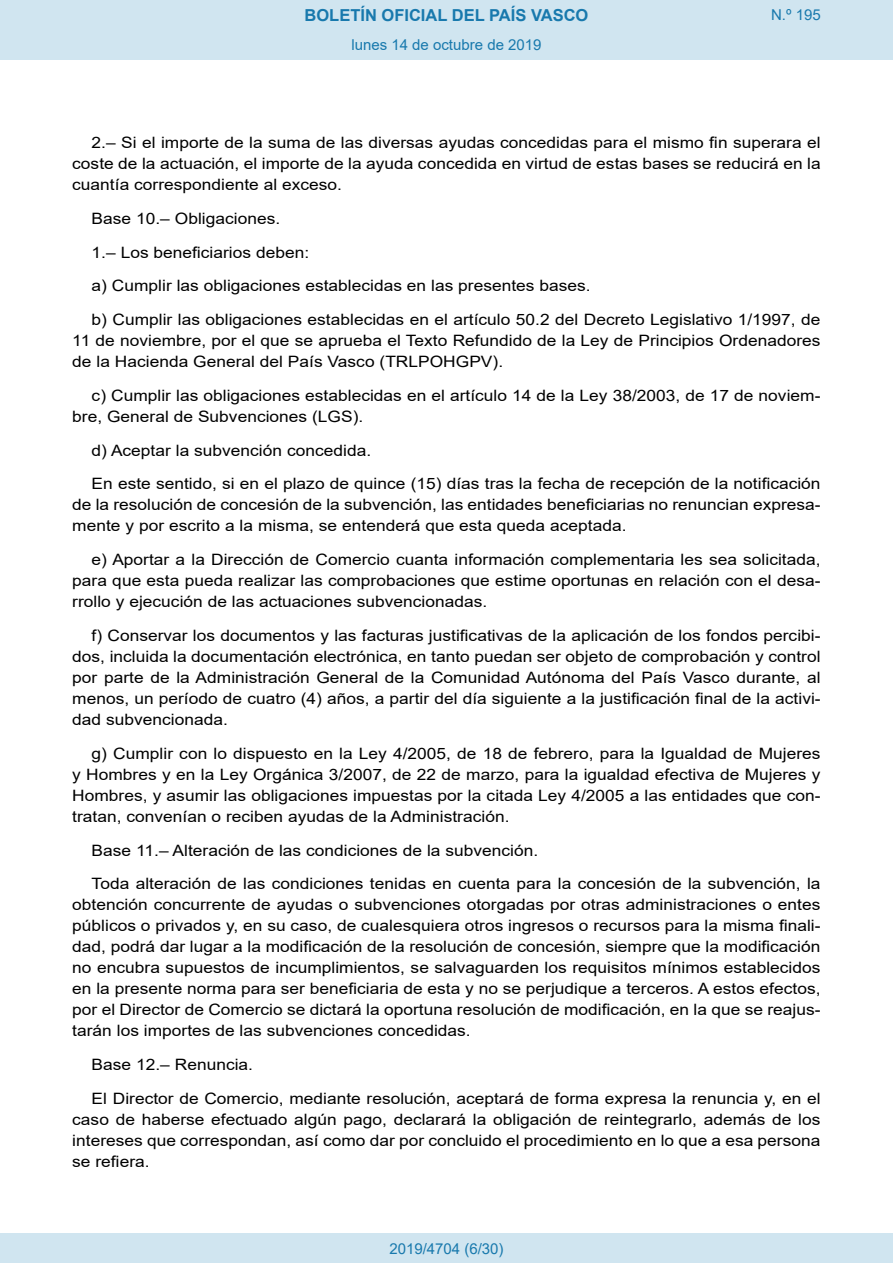
<style>
.page{position:relative;width:893px;height:1263px;background:#fff}
.page>*{position:absolute;margin:0;border:0;box-sizing:border-box;transform-origin:0 0}
.t1{font:700 16.5px "Arial";color:#1879ad}
.BOPVDetalle{font:15.6px/21px "Arial";color:#000;text-align:justify;scale:1.11 1}
.Paginacion_Centro{font:15px "Arial";color:#1879ad}
</style>
<div class="page">
<div style="left:0;top:0;width:893px;height:60px;background:#d0e5f0"></div>
<div style="left:0;top:1233px;width:893px;height:30px;background:#d0e5f0"></div>
<p class="t1" style="left:305px;top:3px;width:285px">BOLETÍN OFICIAL DEL PAÍS VASCO</p>
<p class="Paginacion_Centro" style="left:351px;top:35px;width:192px">lunes 14 de octubre de 2019</p>
<p class="Paginacion_Centro" style="left:771px;top:5px;width:51px">N.º 195</p>
<p class="BOPVDetalle" style="left:72px;top:132px;width:676px;text-indent:19px">2.– Si el importe de la suma de las diversas ayudas concedidas para el mismo fin superara el coste de la actuación, el importe de la ayuda concedida en virtud de estas bases se reducirá en la cuantía correspondiente al exceso.</p>
<p class="BOPVDetalle" style="left:92px;top:208px;width:171px">Base 10.– Obligaciones.</p>
<p class="BOPVDetalle" style="left:92px;top:242px;width:198px">1.– Los beneficiarios deben:</p>
<p class="BOPVDetalle" style="left:92px;top:275px;width:451px">a) Cumplir las obligaciones establecidas en las presentes bases.</p>
<p class="BOPVDetalle" style="left:72px;top:309px;width:676px;text-indent:19px">b) Cumplir las obligaciones establecidas en el artículo 50.2 del Decreto Legislativo 1/1997, de 11 de noviembre, por el que se aprueba el Texto Refundido de la Ley de Principios Ordenadores de la Hacienda General del País Vasco (TRLPOHGPV).</p>
<p class="BOPVDetalle" style="left:72px;top:385px;width:676px;text-indent:19px">c) Cumplir las obligaciones establecidas en el artículo 14 de la Ley 38/2003, de 17 de noviem&shy;bre, General de Subvenciones (LGS).</p>
<p class="BOPVDetalle" style="left:92px;top:440px;width:253px">d) Aceptar la subvención concedida.</p>
<p class="BOPVDetalle" style="left:72px;top:473px;width:676px;text-indent:19px">En este sentido, si en el plazo de quince (15) días tras la fecha de recepción de la notificación de la resolución de concesión de la subvención, las entidades beneficiarias no renuncian expresa&shy;mente y por escrito a la misma, se entenderá que esta queda aceptada.</p>
<p class="BOPVDetalle" style="left:72px;top:549px;width:676px;text-indent:19px">e) Aportar a la Dirección de Comercio cuanta información complementaria les sea solicitada, para que esta pueda realizar las comprobaciones que estime oportunas en relación con el desa&shy;rrollo y ejecución de las actuaciones subvencionadas.</p>
<p class="BOPVDetalle" style="left:72px;top:625px;width:676px;text-indent:19px">f) Conservar los documentos y las facturas justificativas de la aplicación de los fondos percibi&shy;dos, incluida la documentación electrónica, en tanto puedan ser objeto de comprobación y control por parte de la Administración General de la Comunidad Autónoma del País Vasco durante, al menos, un período de cuatro (4) años, a partir del día siguiente a la justificación final de la activi&shy;dad subvencionada.</p>
<p class="BOPVDetalle" style="left:72px;top:743px;width:676px;text-indent:19px">g) Cumplir con lo dispuesto en la Ley 4/2005, de 18 de febrero, para la Igualdad de Mujeres y Hombres y en la Ley Orgánica 3/2007, de 22 de marzo, para la igualdad efectiva de Mujeres y Hombres, y asumir las obligaciones impuestas por la citada Ley 4/2005 a las entidades que con&shy;tratan, convenían o reciben ayudas de la Administración.</p>
<p class="BOPVDetalle" style="left:92px;top:839px;width:404px">Base 11.– Alteración de las condiciones de la subvención.</p>
<p class="BOPVDetalle" style="left:72px;top:873px;width:676px;text-indent:19px">Toda alteración de las condiciones tenidas en cuenta para la concesión de la subvención, la obtención concurrente de ayudas o subvenciones otorgadas por otras administraciones o entes públicos o privados y, en su caso, de cualesquiera otros ingresos o recursos para la misma finali&shy;dad, podrá dar lugar a la modificación de la resolución de concesión, siempre que la modificación no encubra supuestos de incumplimientos, se salvaguarden los requisitos mínimos establecidos en la presente norma para ser beneficiaria de esta y no se perjudique a terceros. A estos efectos, por el Director de Comercio se dictará la oportuna resolución de modificación, en la que se reajus&shy;tarán los importes de las subvenciones concedidas.</p>
<p class="BOPVDetalle" style="left:92px;top:1054px;width:147px">Base 12.– Renuncia.</p>
<p class="BOPVDetalle" style="left:72px;top:1088px;width:676px;text-indent:19px">El Director de Comercio, mediante resolución, aceptará de forma expresa la renuncia y, en el caso de haberse efectuado algún pago, declarará la obligación de reintegrarlo, además de los intereses que correspondan, así como dar por concluido el procedimiento en lo que a esa persona se refiera.</p>
<p class="Paginacion_Centro" style="left:389px;top:1238px;width:116px">2019/4704 (6/30)</p>
</div>
